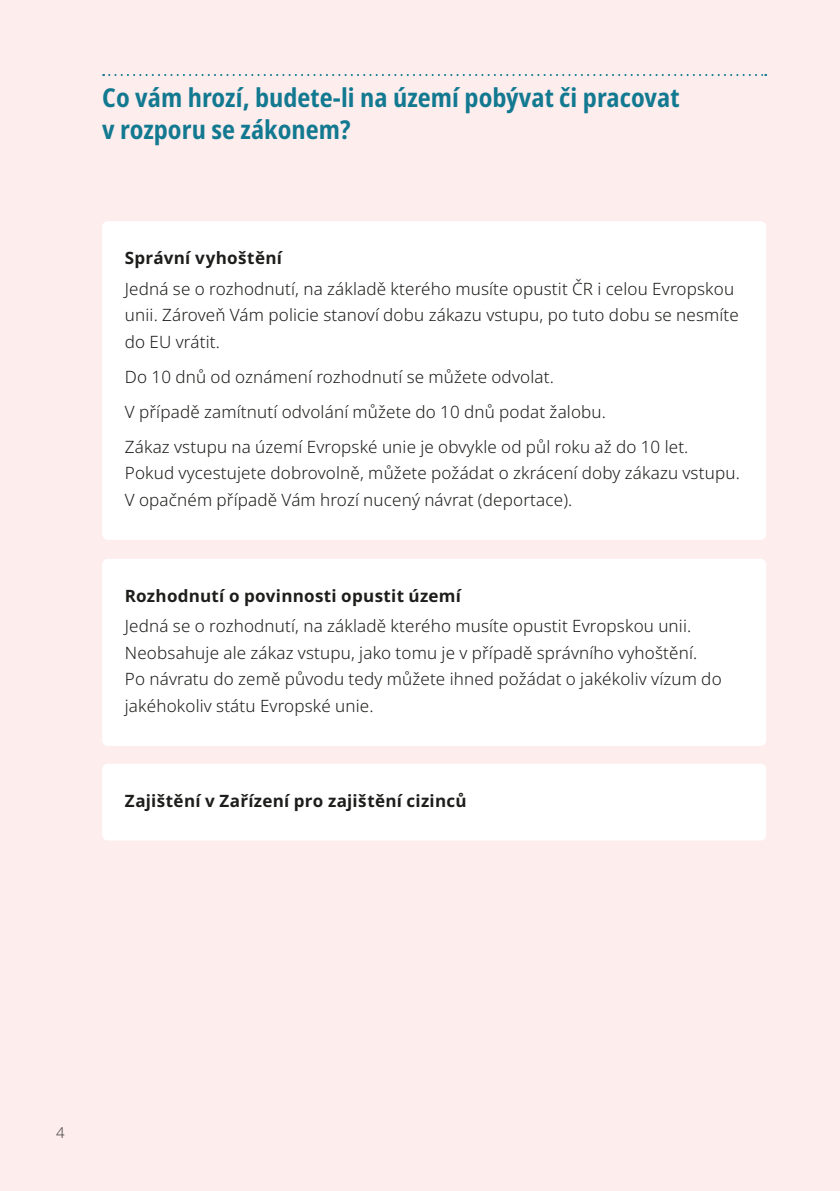
<style>
.page{position:relative;width:840px;height:1191px;background:#fff}
.page>*{position:absolute;margin:0;border:0;box-sizing:border-box;transform-origin:0 0}
.t1{font:700 26px/32px "Noto Sans Condensed";letter-spacing:.005em;color:#127991}
.t2{font:17px/26.6px "Noto Sans";letter-spacing:.01em;color:#1d1d1b}
.t3{font:15px "Noto Sans";color:#4a4a49}
</style>
<div class="page">
<div style="left:0;top:0;width:839px;height:1191px;background:#fdeded"></div>
<svg style="left:103px;top:74px;width:662px;height:2px"></svg>
<div style="left:102px;top:221px;width:663px;height:319px;background:#fff;border-radius:6px"></div>
<div style="left:102px;top:559px;width:663px;height:187px;background:#fff;border-radius:6px"></div>
<div style="left:102px;top:763px;width:663px;height:77px;background:#fff;border-radius:6px"></div>
<h1 class="t1" style="left:102px;top:82px;width:578px">Co vám hrozí, budete‑li na území pobývat či pracovat v rozporu se zákonem?</h1>
<p class="t2" style="left:125px;top:243px;width:610px;line-height:30.8px">Správní vyhoštění<br>Jedná se o rozhodnutí, na základě kterého musíte opustit ČR i celou Evropskou</p>
<p class="t2" style="left:125px;top:302px;width:615px">unii. Zároveň Vám policie stanoví dobu zákazu vstupu, po tuto dobu se nesmíte do EU vrátit.</p>
<p class="t2" style="left:125px;top:359px;width:564px;line-height:35px">Do 10 dnů od oznámení rozhodnutí se můžete odvolat.<br>V případě zamítnutí odvolání můžete do 10 dnů podat žalobu.<br>Zákaz vstupu na území Evropské unie je obvykle od půl roku až do 10 let.</p>
<p class="t2" style="left:125px;top:460px;width:616px">Pokud vycestujete dobrovolně, můžete požádat o zkrácení doby zákazu vstupu.<br>V opačném případě Vám hrozí nucený návrat (deportace).</p>
<p class="t2" style="left:125px;top:580px;width:567px;line-height:30.8px">Rozhodnutí o povinnosti opustit území<br>Jedná se o rozhodnutí, na základě kterého musíte opustit Evropskou unii.</p>
<p class="t2" style="left:125px;top:640px;width:598px">Neobsahuje ale zákaz vstupu, jako tomu je v případě správního vyhoštění.<br>Po návratu do země původu tedy můžete ihned požádat o jakékoliv vízum do jakéhokoliv státu Evropské unie.</p>
<p class="t2" style="left:125px;top:787px;width:343px">Zajištění v Zařízení pro zajištění cizinců</p>
<p class="t3" style="left:56px;top:1121px;width:10px">4</p>
</div>
